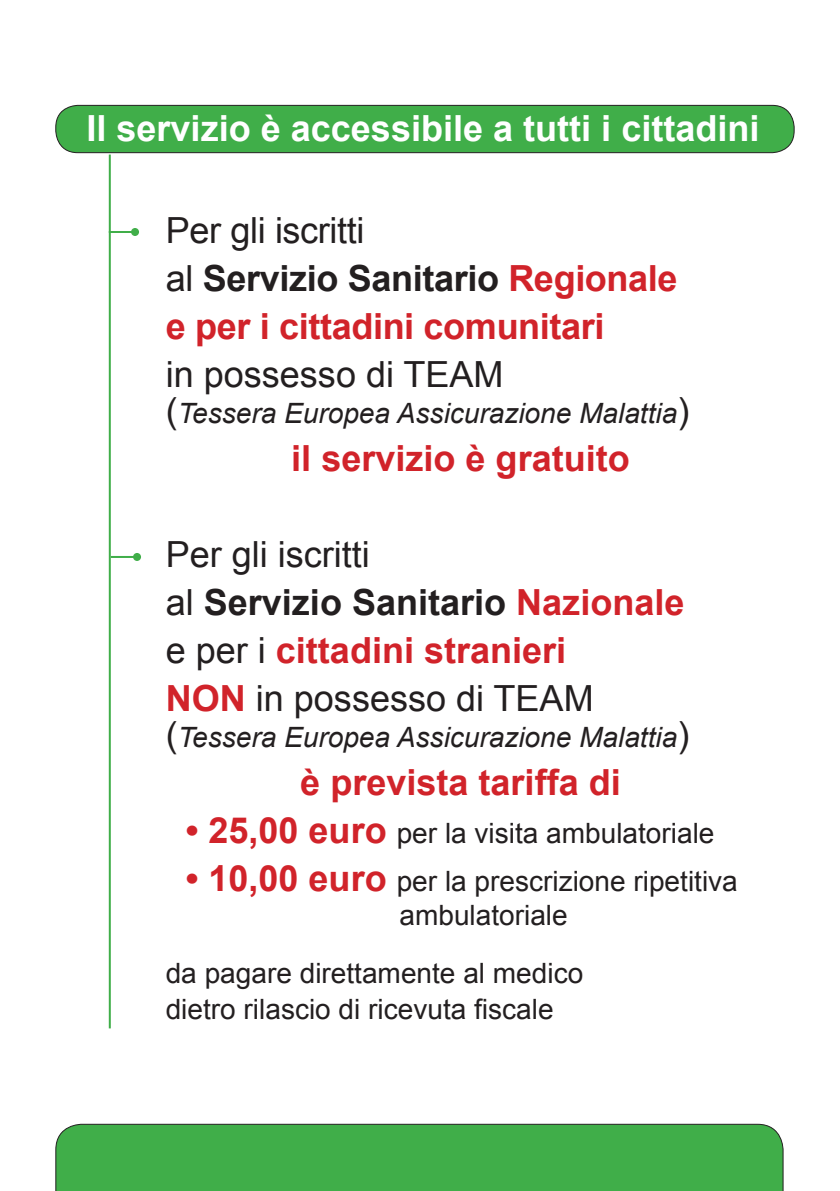
<style>
.page{position:relative;width:840px;height:1191px;background:#fff}
.page>*{position:absolute;margin:0;border:0;box-sizing:border-box;transform-origin:0 0}
.t1{font:700 36px "Arial";color:#d1232a}
.t2{font:36px "Arial";color:#231f20}
.t3{font:700 36px "Arial";letter-spacing:-.005em;color:#231f20}
.t4{font:700 36px "Arial";color:#fff}
.t5{font:28px "Arial";color:#231f20}
.t6{font:italic 28px "Arial";color:#231f20}
.s1{font-weight:400}
.s2{color:#d1232a}
.s3{font-style:normal;font-size:36px}
.s4{font-weight:400;color:#231f20}
.s5{font-weight:700;color:#d1232a}
.s6{font-weight:700;font-size:36px;color:#d1232a}
</style>
<div class="page">
<div style="left:56px;top:105px;width:737px;height:48px;background:#40ae49;border-radius:22px"></div>
<div style="left:55px;top:105px;width:739px;height:48px;border:1px solid #231f20;border-radius:22px"></div>
<hr style="left:109px;top:154px;width:2px;height:874px;background:#40ae49">
<hr style="left:109px;top:231px;width:26px;height:2px;background:#40ae49">
<div style="left:131px;top:228px;width:8px;height:8px;background:#40ae49;border-radius:50%"></div>
<hr style="left:111px;top:556px;width:26px;height:2px;background:#40ae49">
<div style="left:133px;top:553px;width:8px;height:8px;background:#40ae49;border-radius:50%"></div>
<div style="left:55px;top:1123px;width:728px;height:68px;background:#40ae49"></div>
<p class="t4" style="left:86px;top:105px;width:674px">Il servizio è accessibile a tutti i cittadini</p>
<p class="t2" style="left:166px;top:207px;width:200px">Per gli iscritti</p>
<p class="t3" style="left:166px;top:255px;width:513px"><span class="s1">al</span> Servizio Sanitario <span class="s2">Regionale</span></p>
<p class="t1" style="left:166px;top:303px;width:440px">e per i cittadini comunitari</p>
<p class="t2" style="left:166px;top:351px;width:339px">in possesso di TEAM</p>
<p class="t6" style="left:166px;top:395px;width:525px"><span class="s3">(</span>Tessera Europea Assicurazione Malattia<span class="s3">)</span></p>
<p class="t1" style="left:291px;top:435px;width:340px">il servizio è gratuito</p>
<p class="t2" style="left:166px;top:531px;width:206px">Per gli iscritti</p>
<p class="t3" style="left:166px;top:579px;width:520px"><span class="s1">al</span> Servizio Sanitario <span class="s2">Nazionale</span></p>
<p class="t1" style="left:166px;top:627px;width:402px"><span class="s4">e per i</span> cittadini stranieri</p>
<p class="t2" style="left:166px;top:675px;width:429px"><span class="s5">NON</span> in possesso di TEAM</p>
<p class="t6" style="left:166px;top:719px;width:525px"><span class="s3">(</span>Tessera Europea Assicurazione Malattia<span class="s3">)</span></p>
<p class="t1" style="left:300px;top:759px;width:322px">è prevista tariffa di</p>
<p class="t5" style="left:186px;top:815px;width:530px"><span class="s6">• 25,00 euro</span> per la visita ambulatoriale</p>
<p class="t5" style="left:186px;top:863px;width:553px"><span class="s6">• 10,00 euro</span> per la prescrizione ripetitiva</p>
<p class="t5" style="left:399px;top:897px;width:170px">ambulatoriale</p>
<p class="t5" style="left:166px;top:955px;width:419px">da pagare direttamente al medico</p>
<p class="t5" style="left:166px;top:991px;width:389px">dietro rilascio di ricevuta fiscale</p>
</div>
